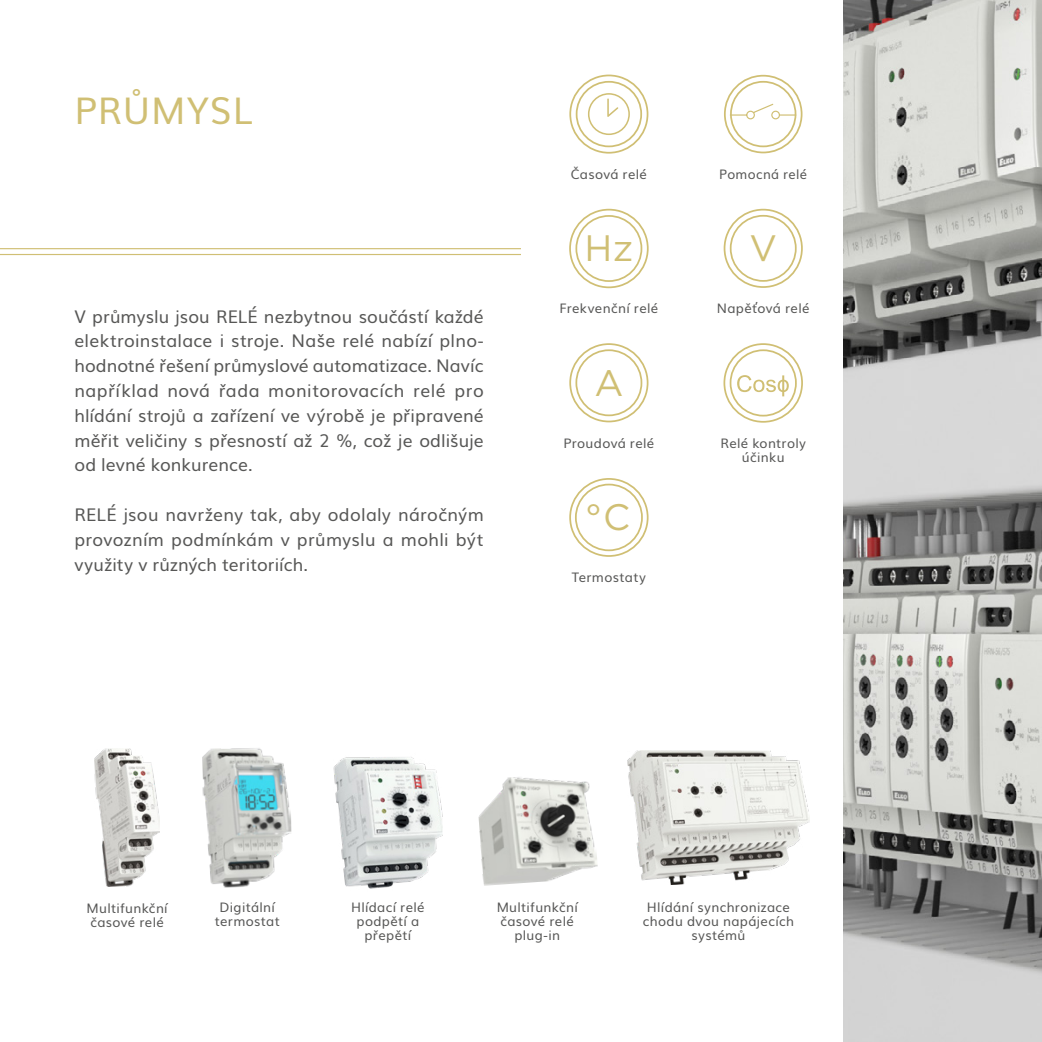
<style>
.page{position:relative;width:1042px;height:1042px;background:#fff}
.page>*{position:absolute;margin:0;border:0;box-sizing:border-box;transform-origin:0 0}
.t1{font:36.75px "Muli";letter-spacing:.025em;color:#d0bf74}
.t2{font:36.75px "Gotham";color:#d0bf74}
.t3{font:17.5px/24.8px "Muli";letter-spacing:.005em;color:#575756;text-align:justify}
.t4{font:13.12px/14.2px "Muli";letter-spacing:.025em;color:#575756;text-align:center}
</style>
<div class="page">
<hr style="left:0;top:248px;width:521px;height:1px;background:#d0bf74">
<hr style="left:0;top:254px;width:521px;height:1px;background:#d0bf74">
<div style="left:723px;top:209px;width:80px;height:79px;border:2px solid #d0bf74;border-radius:50%"></div>
<div style="left:730px;top:215px;width:66px;height:67px;background:#fff;border:2px solid #d0bf74;border-radius:50%"></div>
<svg style="left:570px;top:344px;width:77px;height:77px"></svg>
<div style="left:569px;top:343px;width:79px;height:79px;border:2px solid #d0bf74;border-radius:50%"></div>
<div style="left:575px;top:349px;width:67px;height:67px;background:#fff;border:2px solid #d0bf74;border-radius:50%"></div>
<svg style="left:724px;top:344px;width:78px;height:78px"></svg>
<div style="left:723px;top:343px;width:80px;height:80px;border:2px solid #d0bf74;border-radius:50%"></div>
<div style="left:729px;top:349px;width:68px;height:67px;background:#fff;border:2px solid #d0bf74;border-radius:50%"></div>
<svg style="left:737px;top:375px;width:52px;height:21px"></svg>
<div style="left:569px;top:478px;width:79px;height:79px;border:2px solid #d0bf74;border-radius:50%"></div>
<div style="left:575px;top:484px;width:68px;height:67px;border:2px solid #d0bf74;border-radius:50%"></div>
<div style="left:724px;top:75px;width:78px;height:78px;border:2px solid #d0bf74;border-radius:50%"></div>
<div style="left:730px;top:81px;width:66px;height:66px;border:2px solid #d0bf74;border-radius:50%"></div>
<svg style="left:729px;top:103px;width:68px;height:17px"></svg>
<img style="left:843px;top:0;width:199px;height:1042px">
<svg style="left:570px;top:210px;width:78px;height:77px"></svg>
<div style="left:575px;top:215px;width:67px;height:67px;border:2px solid #d0bf74;border-radius:50%"></div>
<img style="left:478px;top:777px;width:120px;height:109px">
<img style="left:628px;top:750px;width:181px;height:135px">
<img style="left:95px;top:748px;width:64px;height:139px">
<img style="left:202px;top:748px;width:90px;height:139px">
<svg style="left:570px;top:75px;width:77px;height:78px"></svg>
<div style="left:569px;top:75px;width:79px;height:79px;border:2px solid #d0bf74;border-radius:50%"></div>
<svg style="left:588px;top:93px;width:42px;height:42px"></svg>
<div style="left:576px;top:81px;width:66px;height:66px;border:2px solid #d0bf74;border-radius:50%"></div>
<img style="left:333px;top:757px;width:109px;height:132px">
<h1 class="t1" style="left:74px;top:81px;width:180px">PRŮMYSL</h1>
<p class="t3" style="left:74px;top:302px;width:411px">V průmyslu jsou RELÉ nezbytnou součástí každé elektroinstalace i stroje. Naše relé nabízí plno&shy;hodnotné řešení průmyslové automatizace. Navíc například nová řada monitorovacích relé pro hlídání strojů a zařízení ve výrobě je připravené měřit veličiny s přesností až 2 %, což je odlišuje od levné konkurence.</p>
<p class="t3" style="left:74px;top:501px;width:411px">RELÉ jsou navrženy tak, aby odolaly náročným provozním podmínkám v průmyslu a mohli být využity v různých teritoriích.</p>
<p class="t4" style="left:571px;top:166px;width:78px">Časová relé</p>
<p class="t4" style="left:719px;top:166px;width:89px">Pomocná relé</p>
<h1 class="t2" style="left:584px;top:225px;width:51px">Hz</h1>
<h1 class="t2" style="left:749px;top:224px;width:29px">V</h1>
<p class="t4" style="left:559px;top:301px;width:100px">Frekvenční relé</p>
<p class="t4" style="left:717px;top:300px;width:94px">Napěťová relé</p>
<h1 class="t2" style="left:594px;top:359px;width:31px">A</h1>
<p class="t4" style="left:563px;top:435px;width:93px">Proudová relé</p>
<p class="t4" style="left:720px;top:435px;width:87px">Relé kontroly účinku</p>
<h1 class="t2" style="left:585px;top:494px;width:47px">°C</h1>
<p class="t4" style="left:572px;top:568px;width:75px">Termostaty</p>
<p class="t4" style="left:87px;top:900px;width:83px;text-align:left">Multifunkční časové relé</p>
<p class="t4" style="left:215px;top:899px;width:67px">Digitální termostat</p>
<p class="t4" style="left:351px;top:899px;width:75px">Hlídací relé podpětí a přepětí</p>
<p class="t4" style="left:497px;top:899px;width:83px">Multifunkční časové relé plug-in</p>
<p class="t4" style="left:643px;top:899px;width:153px">Hlídání synchronizace chodu dvou napájecích systémů</p>
</div>
